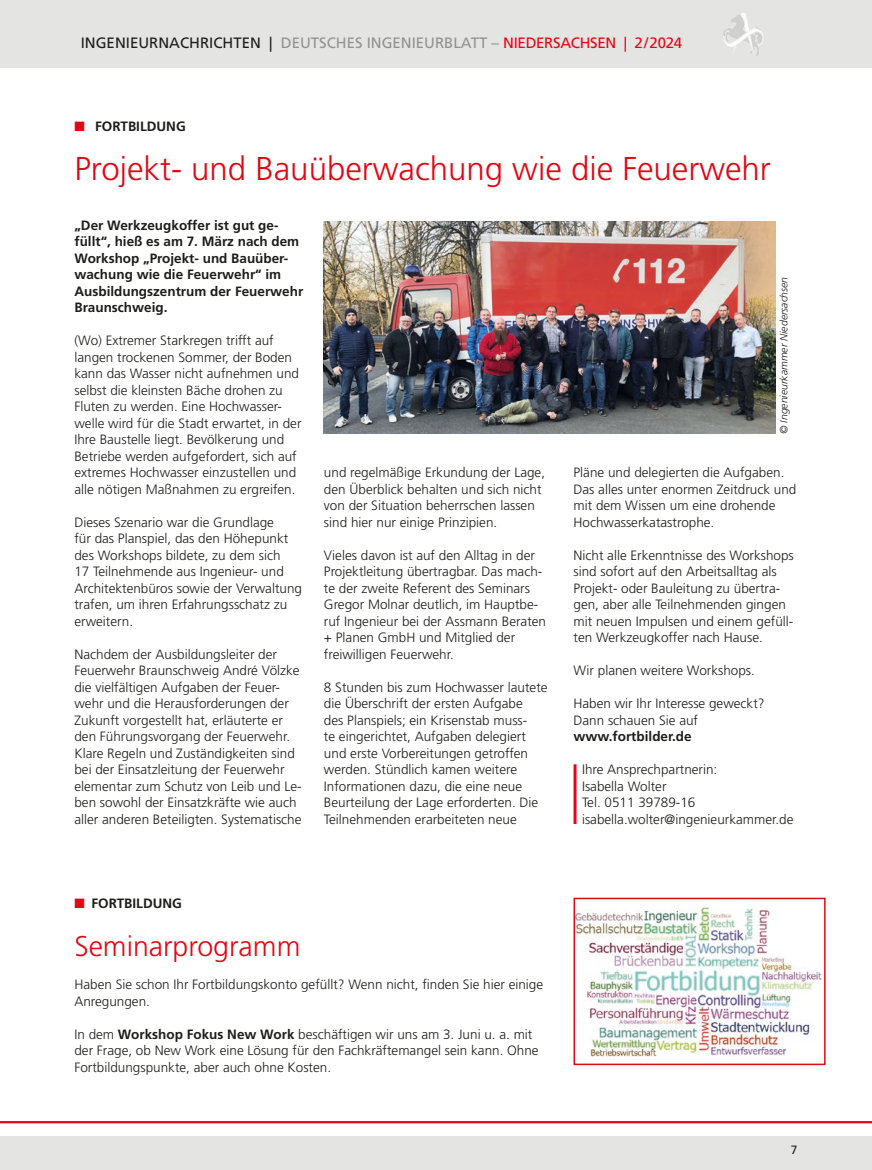
<style>
.page{position:relative;width:872px;height:1170px;background:#fff}
.page>*{position:absolute;margin:0;border:0;box-sizing:border-box;transform-origin:0 0}
.Headline{font:300 33px "Frutiger LT Std";color:#e30614}
.Headline-2{font:300 28.5px "Frutiger LT Std";color:#e30614}
.t1{font:15px "Frutiger LT Std";color:#939292}
.Fließtext_Abstand{font:300 13.5px/16.5px "Frutiger LT Std";color:#1d1d1b}
.Fließtext_Abstand-2{font:700 13.5px/16.5px "Frutiger LT Std";color:#1d1d1b}
.Fließtext_mit_roter_Linie{font:300 13.5px "Frutiger LT Std";color:#1d1d1b}
.Fließtext{font:300 13.5px/16.5px "Frutiger LT Std";color:#1d1d1b}
.t2{font:12px "Frutiger LT Std";color:#1d1d1b}
.CREDITS{font:italic 300 10.5px "Frutiger LT Std";color:#1d1d1b}
.s1{color:#1d1d1b}
.s2{color:#e30614}
.s3{font-weight:700}
</style>
<div class="page">
<div style="left:0;top:1135px;width:872px;height:34px;background:#e4e4e3"></div>
<div style="left:0;top:0;width:872px;height:68px;background:#e4e4e3"></div>
<hr style="left:0;top:1120px;width:872px;height:3px;background:#e30614">
<svg style="left:731px;top:13px;width:12px;height:9px"></svg>
<hr style="left:573px;top:764px;width:3px;height:59px;background:#e30614">
<img style="left:324px;top:221px;width:451px;height:212px">
<img style="left:576px;top:906px;width:246px;height:150px">
<div style="left:573px;top:897px;width:252px;height:167px;border:2px solid #e30614"></div>
<p class="t1" style="left:81px;top:34px;width:603px"><span class="s1">INGENIEURNACHRICHTEN |</span> DEUTSCHES INGENIEURBLATT – <span class="s2">NIEDERSACHSEN | 2/2024</span></p>
<p class="Fließtext_Abstand-2" style="left:74px;top:118px;width:113px"><span class="s2">■</span> FORTBILDUNG</p>
<p class="Headline" style="left:74px;top:150px;width:698px">Projekt- und Bauüberwachung wie die Feuerwehr</p>
<p class="Fließtext_Abstand-2" style="left:74px;top:217px;width:230px">„Der Werkzeugkoffer ist gut ge&shy;füllt“, hieß es am 7. März nach dem<br>Workshop „Projekt- und Bauüber&shy;wachung wie die Feuerwehr“ im<br>Ausbildungszentrum der Feuerwehr<br>Braunschweig.</p>
<p class="Fließtext_Abstand" style="left:74px;top:332px;width:229px">(Wo) Extremer Starkregen trifft auf langen trockenen Sommer, der Boden kann das Wasser nicht aufnehmen und selbst die kleinsten Bäche drohen zu Fluten zu werden. Eine Hochwasser&shy;welle wird für die Stadt erwartet, in der Ihre Baustelle liegt. Bevölkerung und Betriebe werden aufgefordert, sich auf extremes Hochwasser einzustellen und alle nötigen Maßnahmen zu ergreifen.</p>
<p class="Fließtext_Abstand" style="left:74px;top:514px;width:229px">Dieses Szenario war die Grundlage<br>für das Planspiel, das den Höhepunkt des Workshops bildete, zu dem sich<br>17 Teilnehmende aus Ingenieur- und<br>Architektenbüros sowie der Verwaltung trafen, um ihren Erfahrungsschatz zu erweitern.</p>
<p class="Fließtext_Abstand" style="left:74px;top:646px;width:229px">Nachdem der Ausbildungsleiter der Feuerwehr Braunschweig André Völzke die vielfältigen Aufgaben der Feuer&shy;wehr und die Herausforderungen der Zukunft vorgestellt hat, erläuterte er den Führungsvorgang der Feuerwehr.<br>Klare Regeln und Zuständigkeiten sind bei der Einsatzleitung der Feuerwehr elementar zum Schutz von Leib und Le&shy;ben sowohl der Einsatzkräfte wie auch aller anderen Beteiligten. Systematische</p>
<p class="CREDITS" style="left:777px;top:434px;width:159px;rotate:-90deg">© Ingenieurkammer Niedersachsen</p>
<p class="Fließtext_Abstand" style="left:324px;top:464px;width:223px">und regelmäßige Erkundung der Lage, den Überblick behalten und sich nicht von der Situation beherrschen lassen sind hier nur einige Prinzipien.</p>
<p class="Fließtext_Abstand" style="left:324px;top:547px;width:224px">Vieles davon ist auf den Alltag in der Projektleitung übertragbar. Das mach&shy;te der zweite Referent des Seminars Gregor Molnar deutlich, im Hauptbe&shy;ruf Ingenieur bei der Assmann Beraten + Planen GmbH und Mitglied der freiwilligen Feuerwehr.</p>
<p class="Fließtext_Abstand" style="left:324px;top:679px;width:225px">8 Stunden bis zum Hochwasser lautete die Überschrift der ersten Aufgabe<br>des Planspiels; ein Krisenstab muss-<br>te eingerichtet, Aufgaben delegiert und erste Vorbereitungen getroffen werden. Stündlich kamen weitere Informationen dazu, die eine neue Beurteilung der Lage erforderten. Die Teilnehmenden erarbeiteten neue</p>
<p class="Fließtext_Abstand" style="left:573px;top:464px;width:224px">Pläne und delegierten die Aufgaben.<br>Das alles unter enormen Zeitdruck und mit dem Wissen um eine drohende<br>Hochwasserkatastrophe.</p>
<p class="Fließtext_Abstand" style="left:573px;top:547px;width:222px">Nicht alle Erkenntnisse des Workshops sind sofort auf den Arbeitsalltag als Projekt- oder Bauleitung zu übertra&shy;gen, aber alle Teilnehmenden gingen mit neuen Impulsen und einem gefüll&shy;ten Werkzeugkoffer nach Hause.</p>
<p class="Fließtext_Abstand" style="left:573px;top:662px;width:183px">Wir planen weitere Workshops.</p>
<p class="Fließtext_Abstand" style="left:573px;top:695px;width:193px">Haben wir Ihr Interesse geweckt?<br>Dann schauen Sie auf <span class="s3">www.fortbilder.de</span></p>
<p class="Fließtext_mit_roter_Linie" style="left:582px;top:762px;width:137px">Ihre Ansprechpartnerin:</p>
<p class="Fließtext_mit_roter_Linie" style="left:582px;top:778px;width:86px">Isabella Wolter</p>
<p class="Fließtext_mit_roter_Linie" style="left:582px;top:795px;width:115px">Tel. 0511 39789-16</p>
<p class="Fließtext_mit_roter_Linie" style="left:582px;top:811px;width:213px">isabella.wolter@ingenieurkammer.de</p>
<p class="Fließtext_Abstand-2" style="left:74px;top:895px;width:109px"><span class="s2">■</span> FORTBILDUNG</p>
<p class="Headline-2" style="left:74px;top:930px;width:227px">Seminarprogramm</p>
<p class="Fließtext" style="left:74px;top:976px;width:470px">Haben Sie schon Ihr Fortbildungskonto gefüllt? Wenn nicht, finden Sie hier einige<br>Anregungen.</p>
<p class="Fließtext_Abstand" style="left:74px;top:1025px;width:466px">In dem <span class="s3">Workshop Fokus New Work</span> beschäftigen wir uns am 3. Juni u. a. mit der Frage, ob New Work eine Lösung für den Fachkräftemangel sein kann. Ohne<br>Fortbildungspunkte, aber auch ohne Kosten.</p>
<p class="t2" style="left:791px;top:1142px;width:8px">7</p>
</div>
